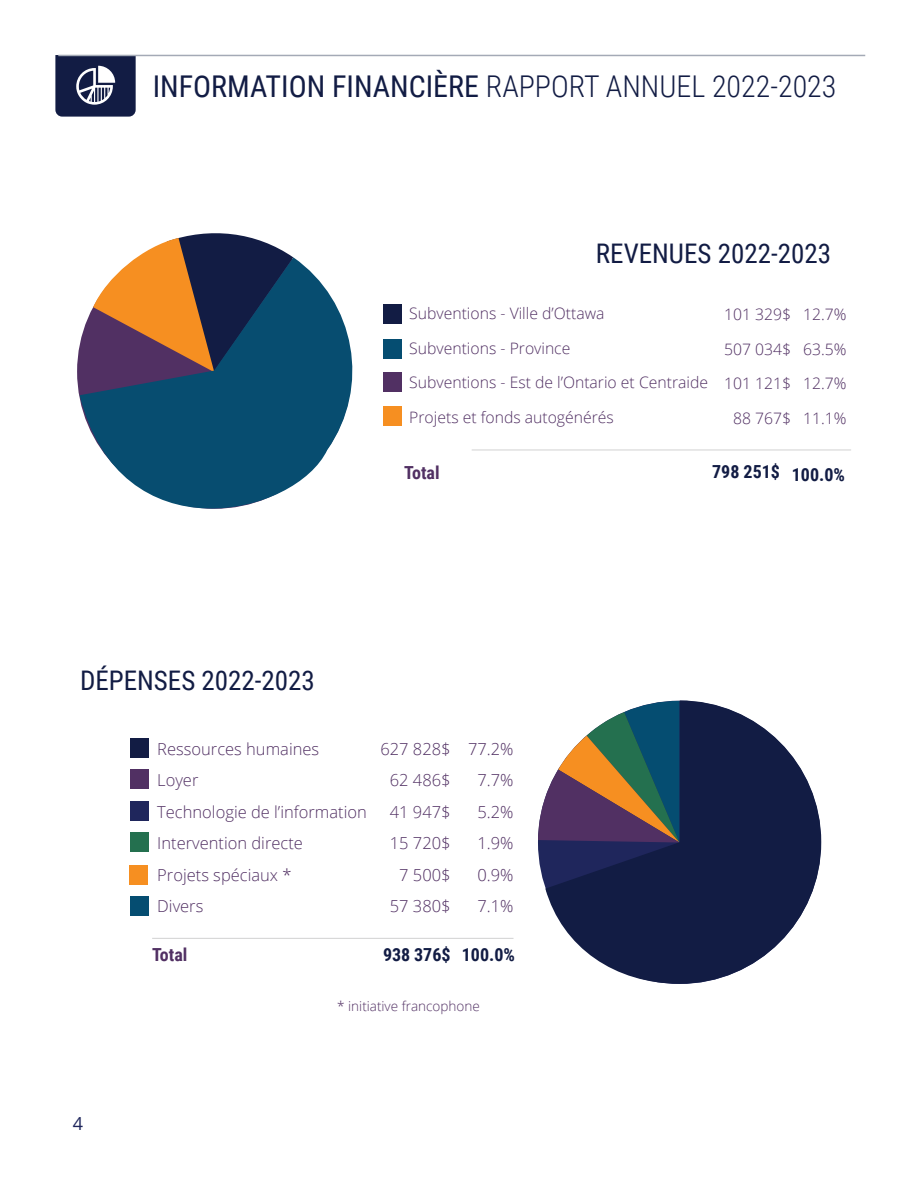
<style>
.page{position:relative;width:918px;height:1188px;background:#fff}
.page>*{position:absolute;margin:0;border:0;box-sizing:border-box;transform-origin:0 0}
.t1{font:300 30px "Roboto Condensed";color:#121c44}
.t2{font:27px "Roboto Condensed";color:#121c44}
.t3{font:700 18px "Roboto Condensed";color:#121c44}
.t4{font:700 18px "Roboto Condensed";color:#513063}
.t5{font:18px "Open Sans";color:#1f265c}
.t6{font:300 16.5px/31.5px "Open Sans";color:#513063}
.t7{font:300 15.75px/34.5px "Open Sans";color:#513063}
.t8{font:300 13.5px "Open Sans";color:#513063}
.s1{font-weight:400}
</style>
<div class="page">
<div style="left:383px;top:305px;width:19px;height:19px;background:#121c44"></div>
<div style="left:383px;top:339px;width:19px;height:19px;background:#054d71"></div>
<div style="left:383px;top:372px;width:19px;height:20px;background:#513063"></div>
<div style="left:383px;top:406px;width:19px;height:19px;background:#f68f21"></div>
<div style="left:130px;top:738px;width:19px;height:20px;background:#121c44"></div>
<div style="left:130px;top:769px;width:19px;height:20px;background:#513063"></div>
<div style="left:130px;top:802px;width:19px;height:19px;background:#1f265c"></div>
<div style="left:130px;top:832px;width:19px;height:20px;background:#24704f"></div>
<div style="left:130px;top:896px;width:19px;height:20px;background:#054d71"></div>
<svg style="left:55px;top:55px;width:81px;height:62px;background:#373f61"></svg>
<hr style="left:472px;top:450px;width:379px;height:1px;background:#4b4c4d">
<hr style="left:152px;top:938px;width:362px;height:1px;background:#4b4c4d">
<hr style="left:58px;top:55px;width:807px;height:1px;background:#a4aab6">
<div style="left:129px;top:865px;width:19px;height:20px;background:#f68f21"></div>
<svg style="left:137px;top:233px;width:156px;height:24px"></svg>
<svg style="left:80px;top:257px;width:273px;height:252px;fill:#074d70"></svg>
<svg style="left:538px;top:798px;width:7px;height:45px"></svg>
<svg style="left:545px;top:700px;width:276px;height:284px;fill:#121c44"></svg>
<h1 class="t1" style="left:153px;top:65px;width:685px"><span class="s1">INFORMATION FINANCIÈRE</span> RAPPORT ANNUEL 2022-2023</h1>
<h2 class="t2" style="left:596px;top:234px;width:237px">REVENUES 2022-2023</h2>
<p class="t7" style="left:409px;top:296px;width:300px">Subventions - Ville d’Ottawa<br>Subventions - Province<br>Subventions - Est de l’Ontario et Centraide<br>Projets et fonds autogénérés</p>
<p class="t7" style="left:724px;top:297px;width:69px;text-align:center">101 329$<br>507 034$<br>101 121$<br>88 767$</p>
<p class="t7" style="left:803px;top:297px;width:45px;text-align:justify">12.7% 63.5% 12.7% 11.1%</p>
<h2 class="t2" style="left:80px;top:661px;width:236px">DÉPENSES 2022-2023</h2>
<p class="t4" style="left:404px;top:460px;width:37px">Total</p>
<p class="t3" style="left:712px;top:459px;width:134px">798 251$ 100.0%</p>
<p class="t6" style="left:157px;top:733px;width:211px">Ressources humaines<br>Loyer<br>Technologie de l’information<br>Intervention directe<br>Projets spéciaux *<br>Divers</p>
<p class="t6" style="left:380px;top:733px;width:72px;text-align:right">627 828$<br>62 486$<br>41 947$<br>15 720$<br>7 500$<br>57 380$</p>
<p class="t6" style="left:468px;top:733px;width:47px;text-align:center">77.2%<br>7.7%<br>5.2%<br>1.9%<br>0.9%<br>7.1%</p>
<p class="t4" style="left:152px;top:942px;width:37px">Total</p>
<p class="t3" style="left:383px;top:942px;width:133px">938 376$ 100.0%</p>
<p class="t5" style="left:73px;top:1112px;width:12px">4</p>
<p class="t8" style="left:337px;top:997px;width:144px">* initiative francophone</p>
</div>
